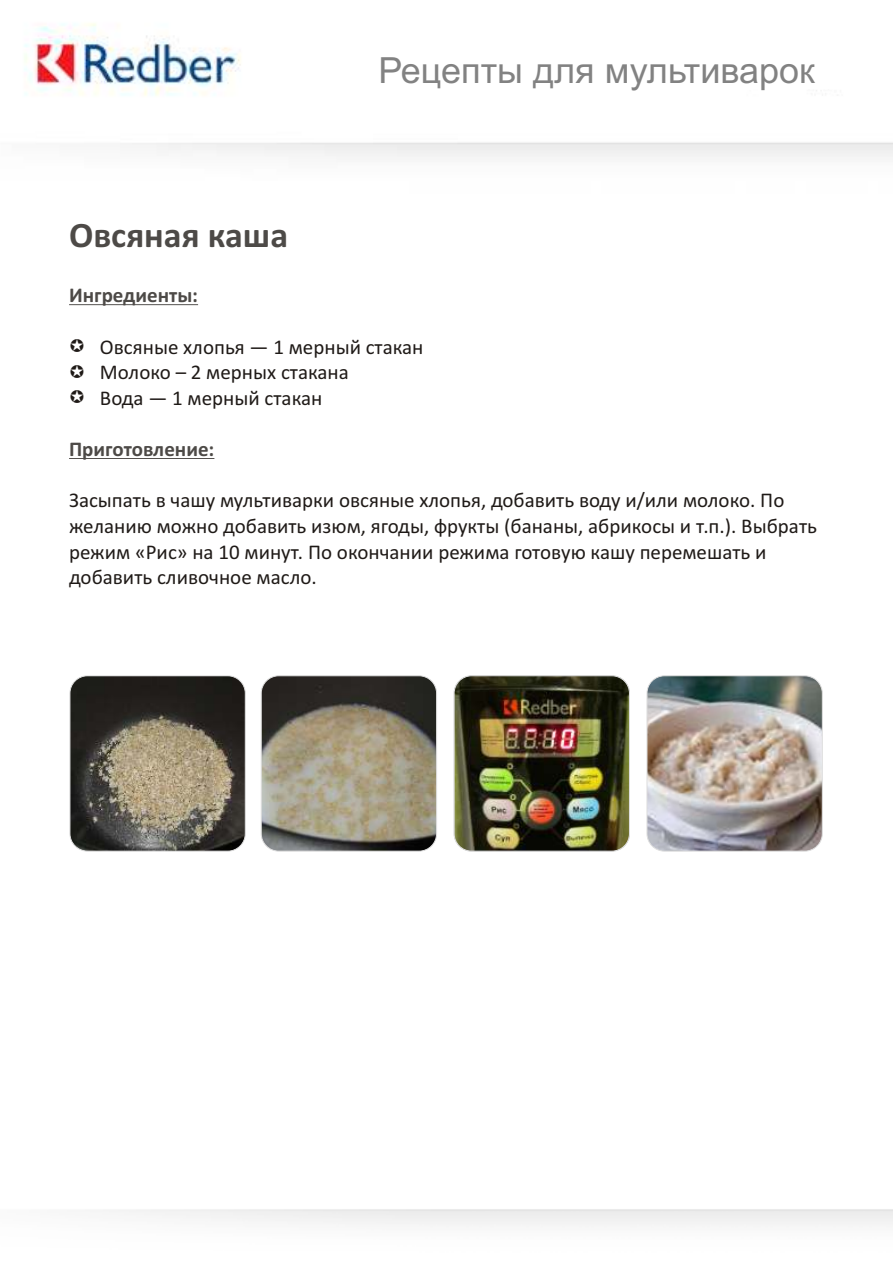
<style>
.page{position:relative;width:893px;height:1263px;background:#fff}
.page>*{position:absolute;margin:0;border:0;box-sizing:border-box;transform-origin:0 0}
.t1{font:36px "Arial";color:#828282}
.t2{font:700 36px "Calibri";color:#4d4a47}
.t3{font:21px/25.7px "Calibri";color:#1f1a17}
.t4{font:700 21px "Calibri";color:#4d4a47}
</style>
<div class="page">
<img style="left:24px;top:23px;width:869px;height:134px">
<hr style="left:69px;top:304px;width:129px;height:1px;background:#4d4a47">
<hr style="left:69px;top:458px;width:145px;height:1px;background:#4d4a47">
<img style="left:70px;top:676px;width:175px;height:175px;border-radius:18px">
<div style="left:70px;top:675px;width:176px;height:176px;border:1px solid #dedede;border-radius:18px"></div>
<img style="left:261px;top:676px;width:176px;height:175px;border-radius:18px">
<div style="left:261px;top:675px;width:176px;height:176px;border:1px solid #dedede;border-radius:18px"></div>
<img style="left:647px;top:676px;width:175px;height:175px;border-radius:18px">
<div style="left:646px;top:675px;width:177px;height:176px;border:1px solid #dedede;border-radius:18px"></div>
<img style="left:454px;top:676px;width:175px;height:175px;border-radius:18px">
<div style="left:454px;top:675px;width:176px;height:176px;border:1px solid #dedede;border-radius:18px"></div>
<h1 class="t2" style="left:69px;top:220px;width:221px">Овсяная каша</h1>
<p class="t4" style="left:69px;top:287px;width:131px">Ингредиенты:</p>
<h1 class="t1" style="left:378px;top:57px;width:438px">Рецепты для мультиварок</h1>
<p class="t3" style="left:100px;top:335px;width:325px">Овсяные хлопья — 1 мерный стакан<br>Молоко – 2 мерных стакана<br>Вода — 1 мерный стакан</p>
<p class="t4" style="left:69px;top:440px;width:147px">Приготовление:</p>
<p class="t3" style="left:69px;top:489px;width:749px">Засыпать в чашу мультиварки овсяные хлопья, добавить воду и/или молоко. По желанию можно добавить изюм, ягоды, фрукты (бананы, абрикосы и т.п.). Выбрать режим «Рис» на 10 минут. По окончании режима готовую кашу перемешать и добавить сливочное масло.</p>
</div>
